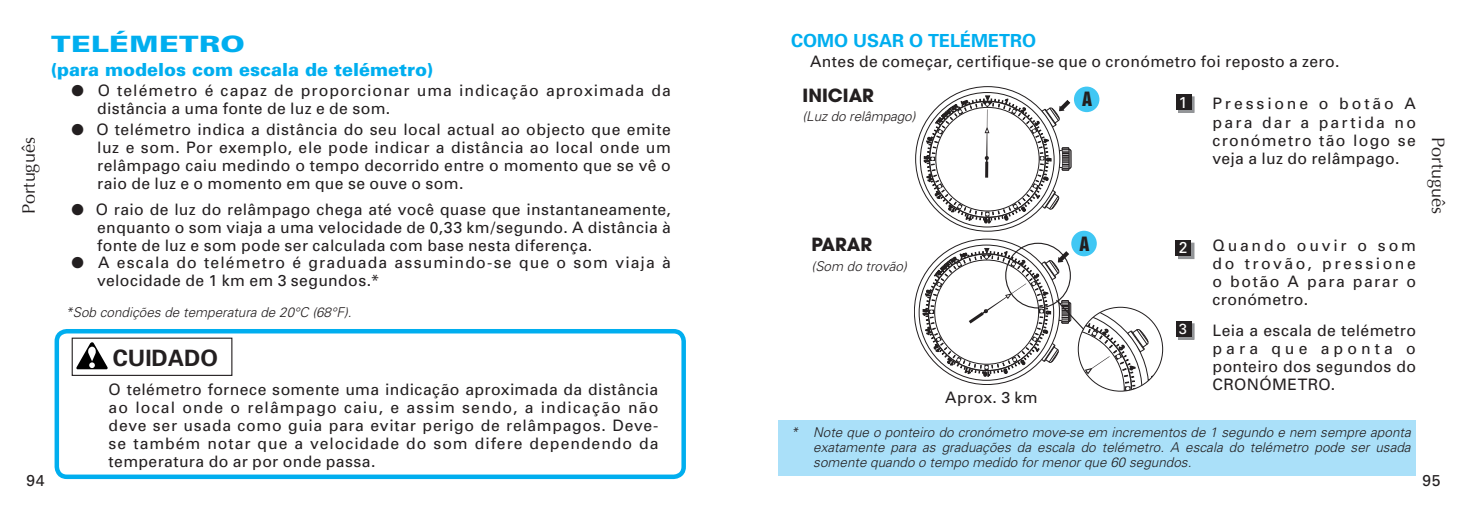
<style>
.page{position:relative;width:1467px;height:511px;background:#fff}
.page>*{position:absolute;margin:0;border:0;box-sizing:border-box;transform-origin:0 0}
.t1{font:900 22.5px "Univers";letter-spacing:.015em;color:#00aeef;scale:1.3 1}
.t2{font:700 22.5px "Univers";color:#231f20}
.t3{font:900 18px "Univers";color:#00aeef}
.t4{font:18px "Optima";letter-spacing:.005em;color:#231f20}
.t5{font:700 18px "Univers";color:#00aeef}
.t6{font:700 18px "Avant Garde";color:#231f20}
.t7{font:18px "Helvetica Inserat";color:#231f20}
.t8{font:15.75px/18px "Univers";letter-spacing:.03em;color:#231f20;text-align:justify}
.t9{font:15.75px/18px "Univers";letter-spacing:.065em;color:#231f20}
.t10{font:15.75px "Univers";color:#fff}
.t11{font:14.62px "Univers";color:#fff}
.t12{font:italic 300 13.5px/14.6px "Univers";color:#231f20;text-align:justify}
</style>
<div class="page">
<div style="left:778px;top:420px;width:638px;height:55px;background:#aae0f9"></div>
<svg style="left:1180px;top:325px;width:13px;height:12px"></svg>
<div style="left:1178px;top:323px;width:17px;height:16px;border:1px solid #939598"></div>
<div style="left:1176px;top:320px;width:15px;height:16px;background:#231f20"></div>
<svg style="left:1180px;top:244px;width:12px;height:13px"></svg>
<div style="left:1178px;top:242px;width:16px;height:17px;border:1px solid #939598"></div>
<div style="left:1176px;top:240px;width:15px;height:15px;background:#231f20"></div>
<svg style="left:1180px;top:98px;width:13px;height:13px"></svg>
<div style="left:1178px;top:96px;width:17px;height:17px;border:1px solid #939598"></div>
<div style="left:1176px;top:94px;width:15px;height:15px;background:#231f20"></div>
<svg style="left:1071px;top:230px;width:26px;height:26px"></svg>
<div style="left:1074px;top:86px;width:25px;height:26px;background:#40c7f4;border-radius:50%"></div>
<svg style="left:915px;top:86px;width:156px;height:145px"></svg>
<svg style="left:914px;top:238px;width:262px;height:154px"></svg>
<div style="left:55px;top:328px;width:631px;height:150px;border:4px solid #00aeef;border-radius:10px"></div>
<div style="left:72px;top:337px;width:160px;height:38px;border:1px solid #231f20"></div>
<svg style="left:76px;top:342px;width:32px;height:27px"></svg>
<p class="t4" style="left:18px;top:214px;width:79px;rotate:-90deg">Português</p>
<h1 class="t1" style="left:51px;top:30px;width:150px">TELÉMETRO</h1>
<p class="t3" style="left:51px;top:58px;width:383px">(para modelos com escala de telémetro)</p>
<p class="t9" style="left:97px;top:81px;width:575px;text-indent:-26px">● O telémetro é capaz de proporcionar uma indicação aproximada da distância a uma fonte de luz e de som.</p>
<p class="t8" style="left:97px;top:121px;width:575px;text-indent:-26px">● O telémetro indica a distância do seu local actual ao objecto que emite luz e som. Por exemplo, ele pode indicar a distância ao local onde um relâmpago caiu medindo o tempo decorrido entre o momento que se vê o raio de luz e o momento em que se ouve o som.</p>
<p class="t8" style="left:97px;top:200px;width:575px;text-indent:-26px">● O raio de luz do relâmpago chega até você quase que instantaneamente, enquanto o som viaja a uma velocidade de 0,33 km/segundo. A distância à fonte de luz e som pode ser calculada com base nesta diferença.</p>
<p class="t9" style="left:97px;top:253px;width:575px;text-indent:-26px">● A escala do telémetro é graduada assumindo-se que o som viaja à velocidade de 1 km em 3 segundos.*</p>
<p class="t12" style="left:65px;top:304px;width:288px">*Sob condições de temperatura de 20°C (68°F).</p>
<h1 class="t2" style="left:113px;top:344px;width:107px">CUIDADO</h1>
<p class="t8" style="left:109px;top:380px;width:551px">O telémetro fornece somente uma indicação aproximada da distância ao local onde o relâmpago caiu, e assim sendo, a indicação não deve ser usada como guia para evitar perigo de relâmpagos. Deve&shy;se também notar que a velocidade do som difere dependendo da temperatura do ar por onde passa.</p>
<p class="t8" style="left:27px;top:471px;width:20px">94</p>
<p class="t5" style="left:791px;top:30px;width:247px">COMO USAR O TELÉMETRO</p>
<p class="t8" style="left:810px;top:52px;width:531px">Antes de começar, certifique-se que o cronómetro foi reposto a zero.</p>
<p class="t6" style="left:803px;top:83px;width:73px">INICIAR</p>
<p class="t12" style="left:803px;top:109px;width:114px">(Luz do relâmpago)</p>
<p class="t7" style="left:1082px;top:88px;width:12px">A</p>
<p class="t10" style="left:1178px;top:93px;width:10px">1</p>
<p class="t8" style="left:1213px;top:95px;width:205px">Pressione o botão A para dar a partida no cronómetro tão logo se veja a luz do relâmpago.</p>
<p class="t7" style="left:1079px;top:232px;width:12px">A</p>
<p class="t6" style="left:812px;top:233px;width:62px">PARAR</p>
<p class="t12" style="left:812px;top:259px;width:97px">(Som do trovão)</p>
<p class="t8" style="left:1213px;top:236px;width:205px">Quando ouvir o som do trovão, pressione o botão A para parar o cronómetro.</p>
<p class="t8" style="left:1213px;top:321px;width:205px">Leia a escala de telémetro para que aponta o ponteiro dos segundos do CRONÓMETRO.</p>
<p class="t10" style="left:1179px;top:238px;width:10px">2</p>
<p class="t11" style="left:1179px;top:319px;width:10px">3</p>
<p class="t8" style="left:945px;top:388px;width:94px">Aprox. 3 km</p>
<p class="t12" style="left:813px;top:425px;width:599px;text-indent:-22px">* Note que o ponteiro do cronómetro move-se em incrementos de 1 segundo e nem sempre aponta exatamente para as graduações da escala do telémetro. A escala do telémetro pode ser usada somente quando o tempo medido for menor que 60 segundos.</p>
<p class="t4" style="left:1449px;top:137px;width:79px;rotate:90deg">Português</p>
<p class="t8" style="left:1422px;top:471px;width:20px">95</p>
</div>
